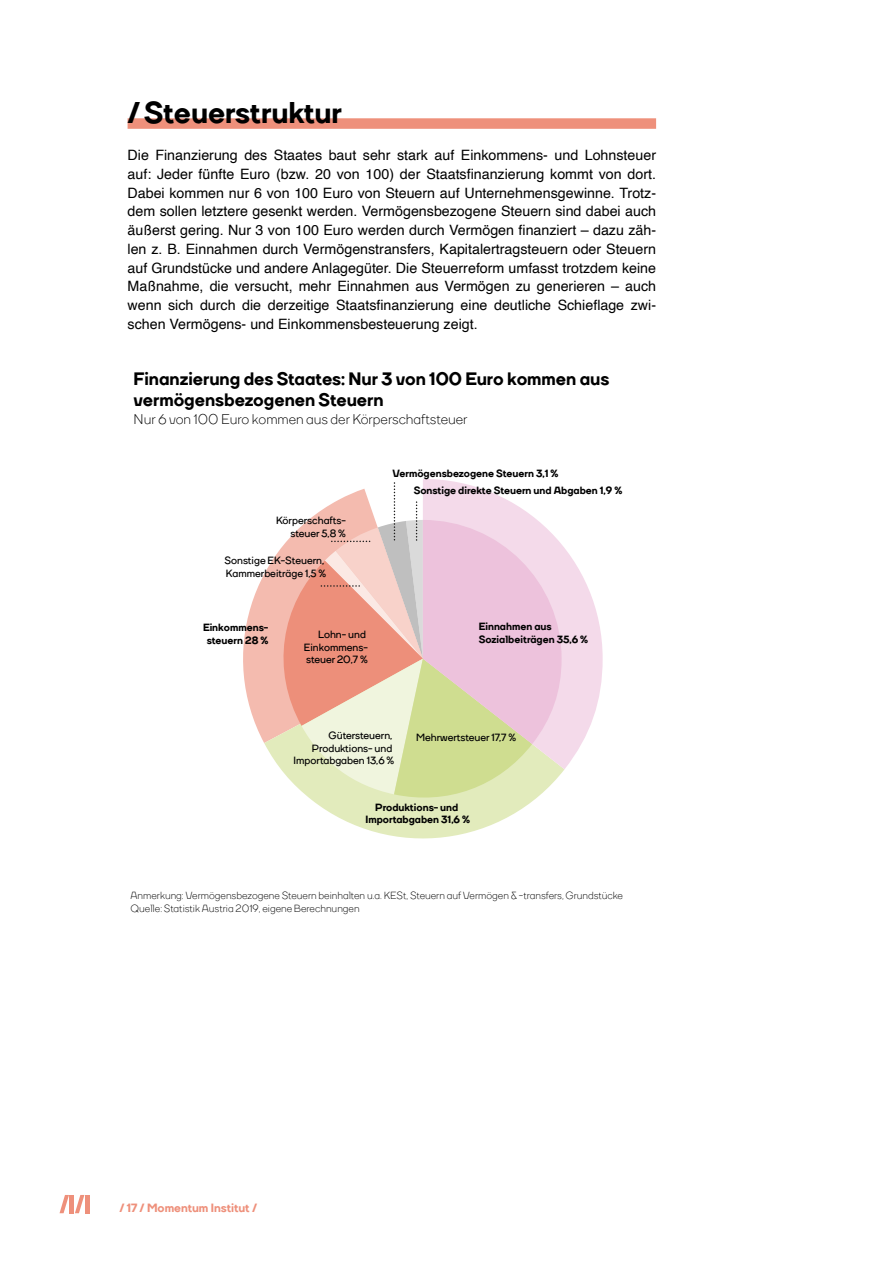
<style>
.page{position:relative;width:893px;height:1263px;background:#fff}
.page>*{position:absolute;margin:0;border:0;box-sizing:border-box;transform-origin:0 0}
.t1{font:800 30px "TT Firs";color:#000}
.t2{font:800 18px/21px "TT Firs";color:#010101}
.t3{font:14.25px/18.8px "Helvetica";color:#000;text-align:justify}
.t4{font:14.25px "TT Firs";color:#000}
.t5{font:800 12px "TT Firs";color:#ee907b}
.t6{font:10.5px/12.6px "TT Firs";color:#010101}
.t7{font:800 10.5px/12.6px "TT Firs";color:#010101}
.t8{font:700 10.5px/12.6px "TT Firs";color:#010101;text-align:right}
</style>
<div class="page">
<hr style="left:85px;top:1195px;width:4px;height:18px;background:#ee907b">
<hr style="left:70px;top:1195px;width:4px;height:18px;background:#ee907b">
<svg style="left:75px;top:1195px;width:9px;height:18px"></svg>
<svg style="left:60px;top:1195px;width:9px;height:18px"></svg>
<div style="left:128px;top:118px;width:528px;height:11px;background:#ee907b"></div>
<svg style="left:243px;top:563px;width:28px;height:180px;fill:#f4bbaf"></svg>
<svg style="left:264px;top:659px;width:300px;height:180px"></svg>
<svg style="left:562px;top:545px;width:41px;height:224px;fill:#f4daea"></svg>
<svg style="left:271px;top:479px;width:291px;height:327px;background:#eacfc3"></svg>
<h1 class="t1" style="left:128px;top:93px;width:216px">/Steuerstruktur</h1>
<p class="t3" style="left:128px;top:146px;width:530px">Die Finanzierung des Staates baut sehr stark auf Einkommens- und Lohnsteuer auf: Jeder fünfte Euro (bzw. 20 von 100) der Staatsfinanzierung kommt von dort.<br>Dabei kommen nur 6 von 100 Euro von Steuern auf Unternehmensgewinne. Trotz&shy;dem sollen letztere gesenkt werden. Vermögensbezogene Steuern sind dabei auch äußerst gering. Nur 3 von 100 Euro werden durch Vermögen finanziert – dazu zäh&shy;len z. B. Einnahmen durch Vermögenstransfers, Kapitalertragsteuern oder Steuern auf Grundstücke und andere Anlagegüter. Die Steuerreform umfasst trotzdem keine Maßnahme, die versucht, mehr Einnahmen aus Vermögen zu generieren – auch wenn sich durch die derzeitige Staatsfinanzierung eine deutliche Schieflage zwi&shy;schen Vermögens- und Einkommensbesteuerung zeigt.</p>
<p class="t7" style="left:373px;top:191px;width:106px">Importabgaben 31,6 %</p>
<p class="t6" style="left:131px;top:262px;width:494px">Anmerkung: Vermögensbezogene Steuern beinhalten u.a. KESt, Steuern auf Vermögen &amp; -transfers, Grundstücke<br>Quelle: Statistik Austria 2019, eigene Berechnungen</p>
<p class="t2" style="left:134px;top:369px;width:477px">Finanzierung des Staates: Nur 3 von 100 Euro kommen aus vermögensbezogenen Steuern</p>
<p class="t4" style="left:134px;top:411px;width:335px">Nur 6 von 100 Euro kommen aus der Körperschaftsteuer</p>
<p class="t8" style="left:276px;top:514px;width:71px">Körperschafts&shy;steuer 5,8 %</p>
<p class="t8" style="left:225px;top:554px;width:103px;text-align:left">Sonstige EK-Steuern,<br>Kammerbeiträge 1,5 %</p>
<p class="t7" style="left:203px;top:621px;width:67px;text-align:center">Einkommens&shy;steuern 28 %</p>
<p class="t8" style="left:304px;top:628px;width:65px;text-align:left;text-indent:14px">Lohn- und<br>Einkommens&shy;steuer 20,7 %</p>
<p class="t7" style="left:414px;top:465px;width:210px;line-height:17.1px;text-indent:-21px">Vermögensbezogene Steuern 3,1 %<br>Sonstige direkte Steuern und Abgaben 1,9 %</p>
<p class="t7" style="left:479px;top:620px;width:111px">Einnahmen aus<br>Sozialbeiträgen 35,6 %</p>
<p class="t8" style="left:329px;top:729px;width:65px">Gütersteuern,</p>
<p class="t8" style="left:416px;top:731px;width:102px">Mehrwertsteuer 17,7 %</p>
<p class="t8" style="left:294px;top:742px;width:102px">Produktions- und<br>Importabgaben 13,6 %</p>
<p class="t7" style="left:366px;top:801px;width:106px;text-align:center">Produktions- und<br>Importabgaben 31,6 %</p>
<p class="t6" style="left:131px;top:889px;width:494px">Anmerkung: Vermögensbezogene Steuern beinhalten u.a. KESt, Steuern auf Vermögen &amp; -transfers, Grundstücke<br>Quelle: Statistik Austria 2019, eigene Berechnungen</p>
<p class="t5" style="left:119px;top:1200px;width:139px">/ 17 / Momentum Institut /</p>
</div>
